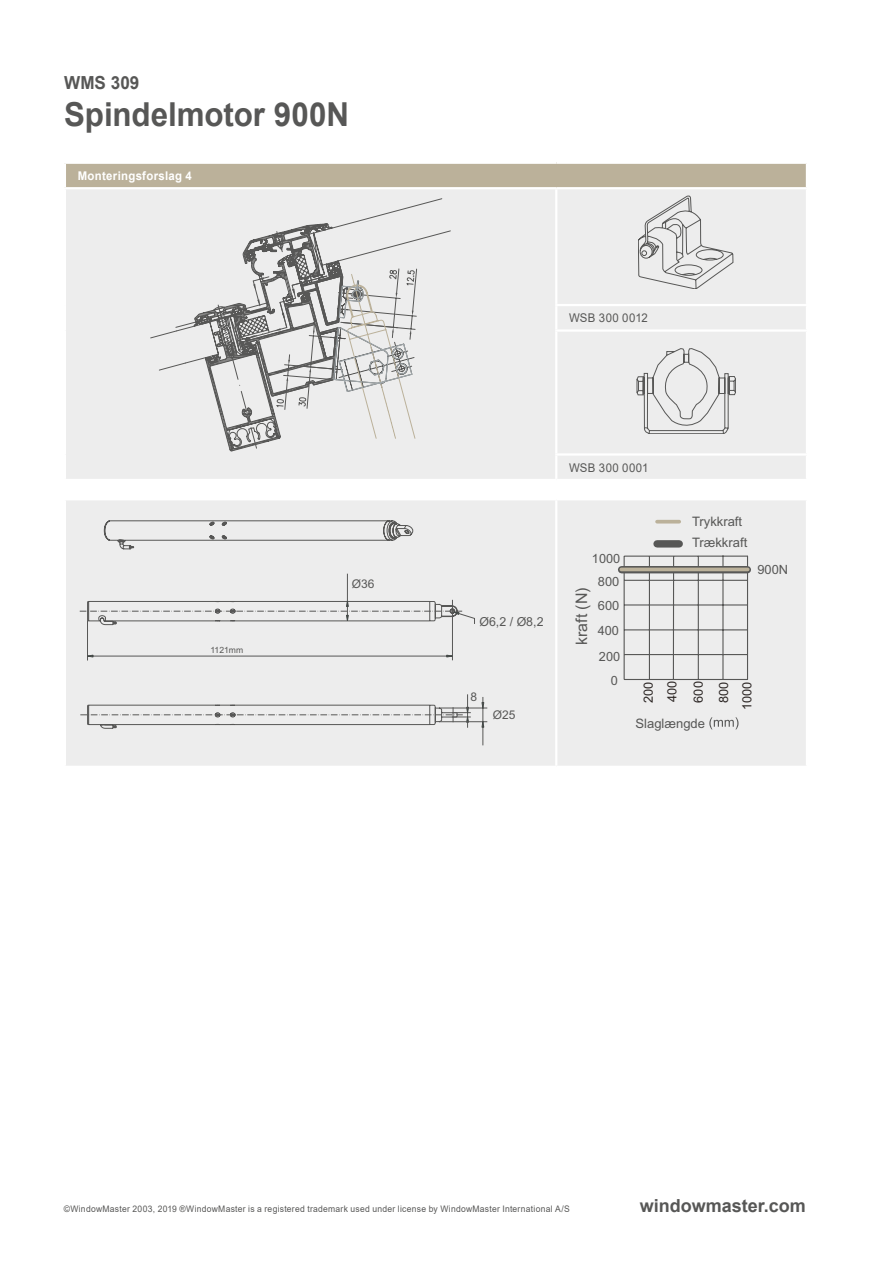
<style>
.page{position:relative;width:893px;height:1263px;background:#fff}
.page>*{position:absolute;margin:0;border:0;box-sizing:border-box;transform-origin:0 0}
.t1{font:700 33px "Arial";letter-spacing:-.005em;color:#575756;scale:.95 1}
.t2{font:700 18px "Arial";color:#575756}
.t3{font:700 18px "Arial";color:#575756;scale:.95 1}
.t4{font:15.9px "Arial";color:#575756}
.t5{font:13.05px/20.9px "Arial";color:#575756}
.t6{font:12.75px/24.6px "Arial";color:#575756}
.t7{font:12.75px/23.9px "Arial";color:#2b2523}
.t8{font:12.45px "Arial";color:#575756}
.t9{font:12px "Arial";letter-spacing:.025em;color:#575756;scale:.95 1}
.t10{font:700 12px "Arial";letter-spacing:.025em;color:#fff;scale:.95 1}
.t11{font:12px "Arial";letter-spacing:.025em;color:#575756}
.t12{font:9px "Arial";letter-spacing:.03em;color:#575756;scale:.95 1}
.t13{font:8.55px "Arial";color:#575756}
</style>
<div class="page">
<div style="left:65px;top:163px;width:742px;height:25px;background:#bbb19a"></div>
<div style="left:66px;top:189px;width:740px;height:290px;background:#ededed"></div>
<hr style="left:806px;top:164px;width:2px;height:23px;background:#fff">
<hr style="left:64px;top:162px;width:492px;height:2px;background:#fff">
<hr style="left:64px;top:164px;width:2px;height:23px;background:#fff">
<hr style="left:556px;top:162px;width:252px;height:2px;background:#fff">
<hr style="left:64px;top:187px;width:492px;height:2px;background:#fff">
<hr style="left:556px;top:187px;width:252px;height:2px;background:#fff">
<hr style="left:555px;top:189px;width:2px;height:115px;background:#fff">
<hr style="left:555px;top:304px;width:253px;height:2px;background:#fff">
<hr style="left:555px;top:306px;width:2px;height:23px;background:#fff">
<hr style="left:555px;top:329px;width:253px;height:3px;background:#fff">
<hr style="left:555px;top:332px;width:2px;height:121px;background:#fff">
<hr style="left:555px;top:453px;width:253px;height:3px;background:#fff">
<hr style="left:555px;top:456px;width:2px;height:23px;background:#fff">
<div style="left:66px;top:500px;width:740px;height:266px;background:#ededed"></div>
<hr style="left:555px;top:500px;width:2px;height:266px;background:#fff">
<div style="left:87px;top:520px;width:371px;height:209px;background:#ededed"></div>
<hr style="left:452px;top:600px;width:1px;height:60px;background:#575756">
<hr style="left:87px;top:620px;width:1px;height:40px;background:#575756">
<hr style="left:92px;top:656px;width:360px;height:1px;background:#575756">
<svg style="left:446px;top:654px;width:6px;height:4px"></svg>
<svg style="left:87px;top:654px;width:7px;height:4px"></svg>
<svg style="left:80px;top:574px;width:395px;height:50px;background:#e2e2e2"></svg>
<hr style="left:439px;top:708px;width:48px;height:1px;background:#575756">
<hr style="left:439px;top:721px;width:48px;height:1px;background:#575756">
<svg style="left:481px;top:697px;width:4px;height:48px"></svg>
<svg style="left:80px;top:694px;width:391px;height:34px;background:#dedede"></svg>
<div style="left:622px;top:566px;width:125px;height:7px;background:#79766d"></div>
<hr style="left:649px;top:556px;width:1px;height:123px;background:#575756">
<hr style="left:698px;top:556px;width:1px;height:124px;background:#575756">
<hr style="left:624px;top:556px;width:1px;height:123px;background:#575756">
<hr style="left:673px;top:556px;width:1px;height:123px;background:#575756">
<hr style="left:722px;top:555px;width:1px;height:124px;background:#575756">
<hr style="left:624px;top:654px;width:123px;height:1px;background:#575756">
<hr style="left:624px;top:604px;width:124px;height:1px;background:#575756">
<hr style="left:747px;top:556px;width:1px;height:123px;background:#575756">
<hr style="left:624px;top:679px;width:123px;height:1px;background:#575756">
<hr style="left:624px;top:629px;width:124px;height:1px;background:#575756">
<hr style="left:624px;top:580px;width:123px;height:1px;background:#575756">
<hr style="left:624px;top:556px;width:124px;height:1px;background:#575756">
<svg style="left:709px;top:717px;width:29px;height:12px"></svg>
<div style="left:657px;top:540px;width:22px;height:7px;background:#575756"></div>
<hr style="left:657px;top:520px;width:22px;height:3px;background:#bbb19a">
<hr style="left:621px;top:568px;width:127px;height:3px;background:#bbb19a">
<svg style="left:637px;top:348px;width:99px;height:86px;background:#dbdbda"></svg>
<svg style="left:638px;top:196px;width:95px;height:93px;background:#dadada"></svg>
<svg style="left:150px;top:198px;width:301px;height:254px;background:#d9d9d8"></svg>
<h2 class="t3" style="left:64px;top:70px;width:81px">WMS 309</h2>
<h1 class="t1" style="left:64px;top:91px;width:302px">Spindelmotor 900N</h1>
<h3 class="t10" style="left:78px;top:167px;width:122px">Monteringsforslag 4</h3>
<p class="t13" style="left:210px;top:645px;width:34px">1121mm</p>
<h3 class="t11" style="left:352px;top:576px;width:24px">Ø36</h3>
<h3 class="t9" style="left:569px;top:310px;width:84px">WSB 300 0012</h3>
<h3 class="t8" style="left:479px;top:613px;width:66px">Ø6,2 / Ø8,2</h3>
<h3 class="t11" style="left:471px;top:689px;width:8px">8</h3>
<h3 class="t11" style="left:493px;top:706px;width:24px">Ø25</h3>
<h3 class="t9" style="left:569px;top:459px;width:85px">WSB 300 0001</h3>
<h3 class="t6" style="left:592px;top:547px;width:30px">1000</h3>
<h3 class="t6" style="left:598px;top:569px;width:23px">800</h3>
<h3 class="t5" style="left:692px;top:511px;width:57px">Trykkraft<br>Trækkraft</h3>
<h3 class="t6" style="left:757px;top:557px;width:32px">900N</h3>
<h3 class="t4" style="left:571px;top:645px;width:59px;rotate:-90deg">fark t ( N )</h3>
<h3 class="t6" style="left:598px;top:594px;width:23px">600<br>400</h3>
<h3 class="t6" style="left:599px;top:644px;width:23px;text-align:right">200<br>0</h3>
<h3 class="t7" style="left:636px;top:703px;width:24px;rotate:-90deg">200<br>400</h3>
<h3 class="t7" style="left:686px;top:703px;width:23px;line-height:25.5px;rotate:-90deg">600<br>800</h3>
<h3 class="t7" style="left:735px;top:710px;width:30px;rotate:-90deg">1000</h3>
<h3 class="t5" style="left:635px;top:713px;width:71px">Slaglængde</h3>
<p class="t12" style="left:64px;top:1202px;width:534px">©WindowMaster 2003, 2019 ®WindowMaster is a registered trademark used under license by WindowMaster International A/S</p>
<h2 class="t2" style="left:640px;top:1193px;width:168px">windowmaster.com</h2>
</div>
